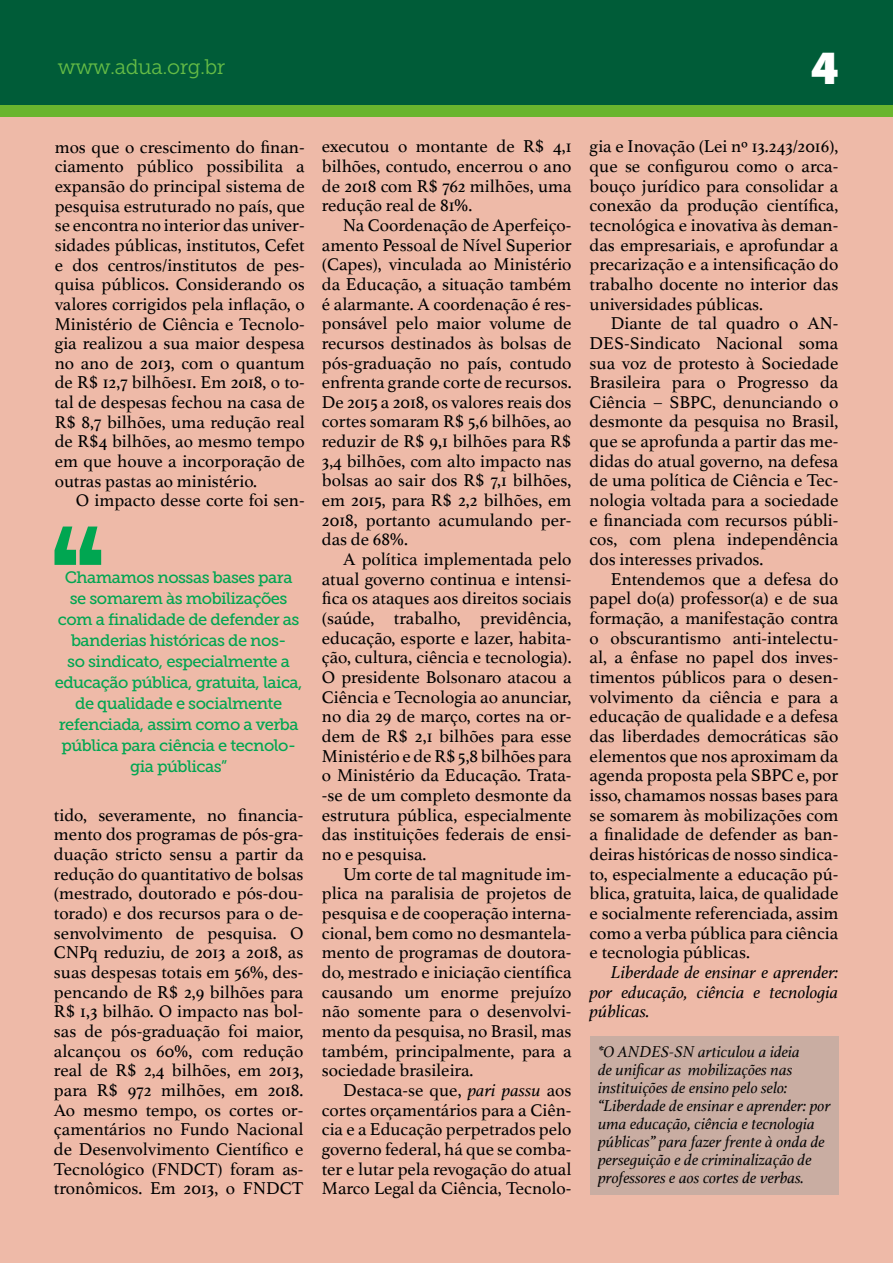
<style>
.page{position:relative;width:893px;height:1263px;background:#fff}
.page>*{position:absolute;margin:0;border:0;box-sizing:border-box;transform-origin:0 0}
.t1{font:43.5px "Museo Slab";color:#fff}
.t2{font:21px "Museo Slab 300";letter-spacing:-.02em;color:#65bc46}
.t3{font:18px/19.6px "Athelas";color:#000;text-align:justify}
.t4{font:italic 18px/19.6px "Athelas";color:#000;text-align:justify}
.t5{font:16.5px/21px "Museo Slab 500";letter-spacing:-.03em;color:#00a651;text-align:center}
.t6{font:italic 16.5px/18px "Athelas";color:#000}
.s1{font-style:italic}
</style>
<div class="page">
<div style="left:0;top:108px;width:893px;height:1155px;background:#eebaa8"></div>
<hr style="left:0;top:115px;width:1px;height:1148px;background:#eaaa94">
<div style="left:0;top:0;width:893px;height:105px;background:#005c38"></div>
<div style="left:0;top:105px;width:893px;height:12px;background:#69b52e"></div>
<div style="left:590px;top:1037px;width:249px;height:158px;background:#c9ada2"></div>
<svg style="left:55px;top:526px;width:46px;height:39px"></svg>
<p class="t2" style="left:58px;top:55px;width:169px">www.adua.org.br</p>
<h1 class="t1" style="left:811px;top:43px;width:29px">4</h1>
<p class="t3" style="left:55px;top:136px;width:252px">mos que o crescimento do finan&shy;ciamento público possibilita a expansão do principal sistema de pesquisa estruturado no país, que se encontra no interior das univer&shy;sidades públicas, institutos, Cefet e dos centros/institutos de pes&shy;quisa públicos. Considerando os valores corrigidos pela inflação, o Ministério de Ciência e Tecnolo&shy;gia realizou a sua maior despesa no ano de 2013, com o quantum de R$ 12,7 bilhões1. Em 2018, o to&shy;tal de despesas fechou na casa de R$ 8,7 bilhões, uma redução real de R$4 bilhões, ao mesmo tempo em que houve a incorporação de outras pastas ao ministério.</p>
<p class="t3" style="left:76px;top:490px;width:230px">O impacto desse corte foi sen-</p>
<p class="t5" style="left:55px;top:567px;width:249px">Chamamos nossas bases para se somarem às mobilizações com a finalidade de defender as banderias históricas de nos-<br>so sindicato, especialmente a educação pública, gratuita, laica, de qualidade e socialmente refenciada, assim como a verba pública para ciência e tecnolo&shy;gia públicas”</p>
<p class="t3" style="left:54px;top:804px;width:251px">tido, severamente, no financia&shy;mento dos programas de pós-gra&shy;duação stricto sensu a partir da redução do quantitativo de bolsas (mestrado, doutorado e pós-dou&shy;torado) e dos recursos para o de&shy;senvolvimento de pesquisa. O CNPq reduziu, de 2013 a 2018, as suas despesas totais em 56%, des&shy;pencando de R$ 2,9 bilhões para R$ 1,3 bilhão. O impacto nas bol&shy;sas de pós-graduação foi maior, alcançou os 60%, com redução real de R$ 2,4 bilhões, em 2013, para R$ 972 milhões, em 2018.<br>Ao mesmo tempo, os cortes or&shy;çamentários no Fundo Nacional de Desenvolvimento Científico e Tecnológico (FNDCT) foram as&shy;tronômicos. Em 2013, o FNDCT</p>
<p class="t3" style="left:322px;top:136px;width:251px">executou o montante de R$ 4,1 bilhões, contudo, encerrou o ano de 2018 com R$ 762 milhões, uma redução real de 81%.</p>
<p class="t3" style="left:322px;top:215px;width:251px;text-indent:21px">Na Coordenação de Aperfeiço&shy;amento Pessoal de Nível Superior (Capes), vinculada ao Ministério da Educação, a situação também é alarmante. A coordenação é res&shy;ponsável pelo maior volume de recursos destinados às bolsas de pós-graduação no país, contudo enfrenta grande corte de recursos.<br>De 2015 a 2018, os valores reais dos cortes somaram R$ 5,6 bilhões, ao reduzir de R$ 9,1 bilhões para R$ 3,4 bilhões, com alto impacto nas bolsas ao sair dos R$ 7,1 bilhões, em 2015, para R$ 2,2 bilhões, em 2018, portanto acumulando per&shy;das de 68%.</p>
<p class="t3" style="left:322px;top:549px;width:251px;text-indent:21px">A política implementada pelo atual governo continua e intensi&shy;fica os ataques aos direitos sociais (saúde, trabalho, previdência, educação, esporte e lazer, habita&shy;ção, cultura, ciência e tecnologia).<br>O presidente Bolsonaro atacou a Ciência e Tecnologia ao anunciar, no dia 29 de março, cortes na or&shy;dem de R$ 2,1 bilhões para esse Ministério e de R$ 5,8 bilhões para o Ministério da Educação. Trata--se de um completo desmonte da estrutura pública, especialmente das instituições federais de ensi&shy;no e pesquisa.</p>
<p class="t3" style="left:322px;top:863px;width:251px;text-indent:21px">Um corte de tal magnitude im&shy;plica na paralisia de projetos de pesquisa e de cooperação interna&shy;cional, bem como no desmantela&shy;mento de programas de doutora&shy;do, mestrado e iniciação científica causando um enorme prejuízo não somente para o desenvolvi&shy;mento da pesquisa, no Brasil, mas também, principalmente, para a sociedade brasileira.</p>
<p class="t3" style="left:322px;top:1079px;width:251px;text-indent:21px">Destaca-se que, <span class="s1">pari passu</span> aos cortes orçamentários para a Ciên&shy;cia e a Educação perpetrados pelo governo federal, há que se comba&shy;ter e lutar pela revogação do atual Marco Legal da Ciência, Tecnolo-</p>
<p class="t3" style="left:590px;top:136px;width:250px">gia e Inovação (Lei nº 13.243/2016), que se configurou como o arca&shy;bouço jurídico para consolidar a conexão da produção científica, tecnológica e inovativa às deman&shy;das empresariais, e aprofundar a precarização e a intensificação do trabalho docente no interior das universidades públicas.</p>
<p class="t3" style="left:590px;top:313px;width:250px;text-indent:21px">Diante de tal quadro o AN-DES-Sindicato Nacional soma sua voz de protesto à Sociedade Brasileira para o Progresso da Ciência – SBPC, denunciando o desmonte da pesquisa no Brasil, que se aprofunda a partir das me&shy;didas do atual governo, na defesa de uma política de Ciência e Tec&shy;nologia voltada para a sociedade e financiada com recursos públi&shy;cos, com plena independência dos interesses privados.</p>
<p class="t3" style="left:590px;top:568px;width:250px;text-indent:21px">Entendemos que a defesa do papel do(a) professor(a) e de sua formação, a manifestação contra o obscurantismo anti-intelectu&shy;al, a ênfase no papel dos inves&shy;timentos públicos para o desen&shy;volvimento da ciência e para a educação de qualidade e a defesa das liberdades democráticas são elementos que nos aproximam da agenda proposta pela SBPC e, por isso, chamamos nossas bases para se somarem às mobilizações com a finalidade de defender as ban&shy;deiras históricas de nosso sindica&shy;to, especialmente a educação pú&shy;blica, gratuita, laica, de qualidade e socialmente referenciada, assim como a verba pública para ciência e tecnologia públicas.</p>
<p class="t4" style="left:590px;top:962px;width:250px;text-indent:21px">Liberdade de ensinar e aprender: por educação, ciência e tecnologia públicas.</p>
<p class="t6" style="left:598px;top:1042px;width:234px">*O ANDES-SN articulou a ideia<br>de unificar as mobilizações nas instituições de ensino pelo selo: “Liberdade de ensinar e aprender: por uma educação, ciência e tecnologia públicas” para fazer frente à onda de perseguição e de criminalização de professores e aos cortes de verbas.</p>
</div>
